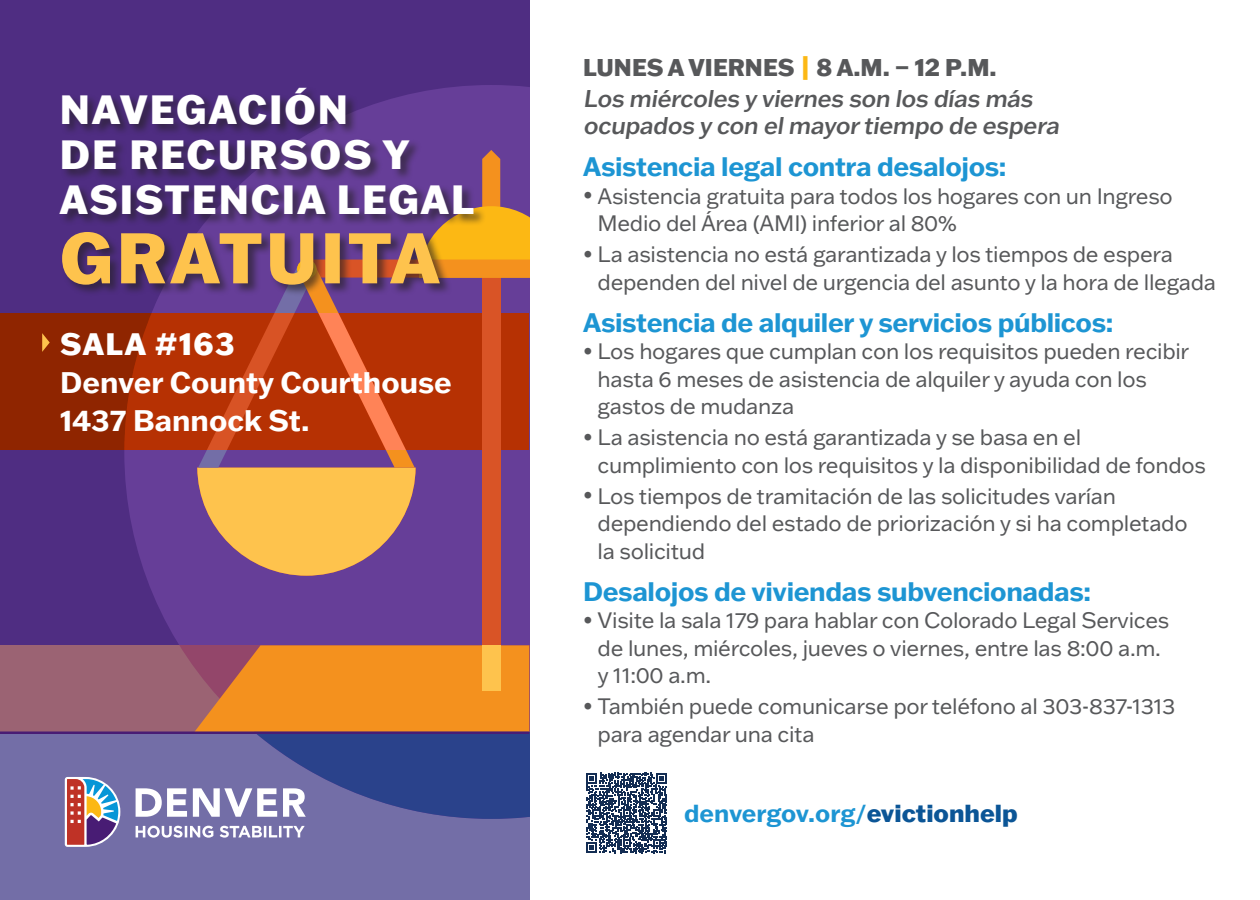
<style>
.page{position:relative;width:1260px;height:900px;background:#fff}
.page>*{position:absolute;margin:0;border:0;box-sizing:border-box;transform-origin:0 0}
.t1{font:800 70px "Franklin Gothic ATF";letter-spacing:.05em;color:#fec34d}
.t2{font:800 40px/45px "Franklin Gothic ATF";letter-spacing:.05em;color:#fff}
.t3{font:800 30.5px "Franklin Gothic ATF";letter-spacing:.05em;color:#fff}
.t4{font:700 29.25px "Franklin Gothic ATF";color:#fff}
.t5{font:700 26.25px "Franklin Gothic ATF";letter-spacing:-.015em;color:#1d95d3}
.t6{font:700 24.25px "Franklin Gothic ATF";letter-spacing:-.005em;color:#1d95d3}
.t7{font:500 23.75px/27.5px "Franklin Gothic ATF";color:#57585a}
.t8{font:800 23.75px "Franklin Gothic ATF";color:#57585a}
.t9{font:22px/27.5px "Franklin Gothic ATF";letter-spacing:-.015em;color:#57585a}
.s1{color:#fcb814}
.s2{font-size:20px}
.s3{font-weight:500}
.s4{font-weight:800;color:#0b5596}
</style>
<div class="page">
<div style="left:0;top:0;width:529px;height:900px;background:#4f2d82"></div>
<div style="left:0;top:645px;width:529px;height:255px;background:#736ea7"></div>
<svg style="left:124px;top:85px;width:405px;height:732px;fill:#663e98"></svg>
<div style="left:0;top:645px;width:529px;height:87px;background:#9b6373"></div>
<div style="left:482px;top:260px;width:18px;height:430px;background:#d95426"></div>
<svg style="left:197px;top:150px;width:332px;height:426px;background:#ac756d"></svg>
<div style="left:59px;top:87px;width:427px;height:209px;background:#231f20;opacity:.6"></div>
<hr style="left:0;top:731px;width:529px;height:3px;background:#481c74">
<svg style="left:136px;top:788px;width:51px;height:29px"></svg>
<svg style="left:193px;top:645px;width:336px;height:174px"></svg>
<svg style="left:65px;top:777px;width:55px;height:70px;background:#9f8192"></svg>
<svg style="left:136px;top:826px;width:169px;height:12px"></svg>
<svg style="left:587px;top:773px;width:80px;height:80px"></svg>
<svg style="left:0;top:313px;width:529px;height:137px;background:#b13307"></svg>
<svg style="left:42px;top:333px;width:8px;height:19px"></svg>
<p class="t2" style="left:60px;top:86px;width:416px">NAVEGACIÓN<br>DE RECURSOS Y<br>ASISTENCIA LEGAL</p>
<p class="t1" style="left:60px;top:211px;width:381px">GRATUITA</p>
<p class="t3" style="left:60px;top:323px;width:176px">SALA #163</p>
<p class="t4" style="left:60px;top:363px;width:393px">Denver County Courthouse</p>
<p class="t4" style="left:60px;top:400px;width:251px">1437 Bannock St.</p>
<p class="t8" style="left:583px;top:52px;width:415px">LUNES A VIERNES <span class="s1">|</span> 8 A.M. – 12 P.M.</p>
<p class="t7" style="left:583px;top:84px;width:482px">Los miércoles y viernes son los días más ocupados y con elmayortiempo de espera</p>
<p class="t5" style="left:583px;top:149px;width:425px">Asistencia legal contra desalojos:</p>
<p class="t9" style="left:598px;top:181px;width:577px;text-indent:-14px"><span class="s2">•</span> Asistencia gratuita para todos los hogares con un Ingreso<br>Medio del Área (AMI) inferior al 80%</p>
<p class="t9" style="left:598px;top:240px;width:620px;text-indent:-14px"><span class="s2">•</span> La asistencia no está garantizada y los tiempos de espera dependen del nivel de urgencia del asunto y la hora de llegada</p>
<p class="t5" style="left:583px;top:305px;width:532px">Asistencia de alquiler y servicios públicos:</p>
<p class="t9" style="left:598px;top:337px;width:593px;text-indent:-14px"><span class="s2">•</span> Los hogares que cumplan con los requisitos pueden recibir hasta 6 meses de asistencia de alquiler y ayuda con los gastos de mudanza</p>
<p class="t9" style="left:598px;top:423px;width:610px;text-indent:-14px"><span class="s2">•</span> La asistencia no está garantizada y se basa en el cumplimiento con los requisitos y la disponibilidad de fondos</p>
<p class="t9" style="left:598px;top:482px;width:592px;text-indent:-14px"><span class="s2">•</span> Los tiempos de tramitación de las solicitudes varían dependiendo del estado de priorización y si ha completado la solicitud</p>
<p class="t5" style="left:583px;top:574px;width:509px">Desalojos de viviendas subvencionadas:</p>
<p class="t9" style="left:598px;top:606px;width:573px;text-indent:-14px"><span class="s2">•</span> Visite la sala 179 para hablar con Colorado Legal Services de lunes, miércoles, jueves o viernes, entre las 8:00 a.m. y 11:00 a.m.</p>
<p class="t9" style="left:598px;top:692px;width:579px;text-indent:-14px"><span class="s2">•</span> También puede comunicarse por teléfono al 303-837-1313 para agendar una cita</p>
<p class="t6" style="left:684px;top:797px;width:335px">denvergov.org<span class="s3">/</span><span class="s4">evictionhelp</span></p>
</div>
